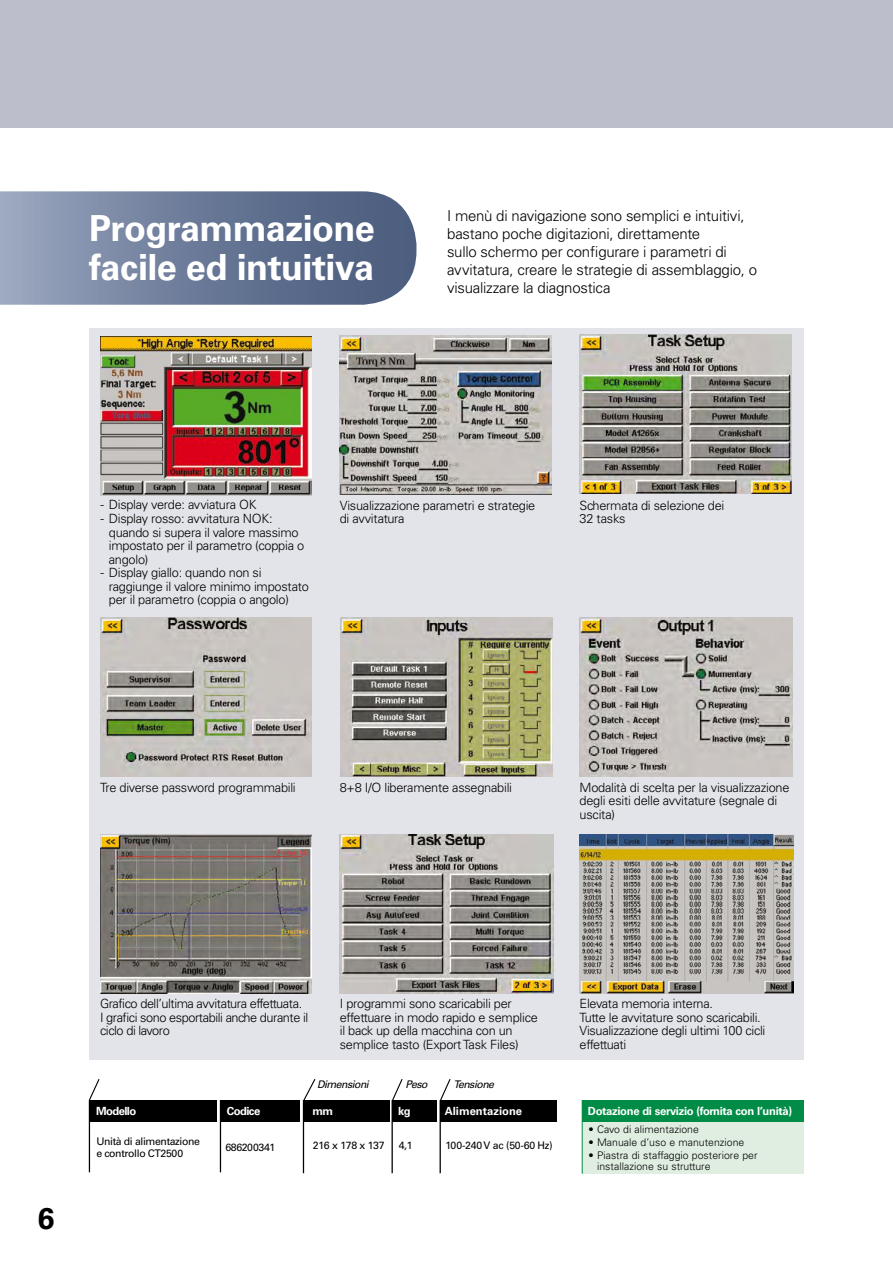
<style>
.page{position:relative;width:893px;height:1263px;background:#fff}
.page>*{position:absolute;margin:0;border:0;box-sizing:border-box;transform-origin:0 0}
.t1{font:700 36px/39px "Univers LT Std";letter-spacing:-.015em;color:#fff}
.t2{font:700 30px "Univers LT Std";color:#000}
.t3{font:300 15px/18px "Univers LT Std";letter-spacing:-.015em;color:#000}
.t4{font:300 12.75px/13.5px "Univers LT Std";letter-spacing:-.02em;color:#000}
.t5{font:700 11.25px "Univers LT Std";letter-spacing:-.03em;color:#fff}
.t6{font:700 11.25px "Univers LT Std";color:#fff}
.t7{font:700 11.25px "Univers LT Std";letter-spacing:-.05em;color:#fff}
.t8{font:300 10.5px/11.7px "Univers LT Std";color:#000}
.t9{font:10.5px/12px "Univers LT Std";letter-spacing:-.035em;color:#000}
.t10{font:italic 10.5px "Univers LT Std";letter-spacing:-.05em;color:#000}
</style>
<div class="page">
<div style="left:89px;top:328px;width:715px;height:731px;background:#e3e4e9"></div>
<img style="left:580px;top:335px;width:211px;height:159px">
<img style="left:340px;top:617px;width:212px;height:159px">
<img style="left:580px;top:617px;width:213px;height:159px">
<img style="left:100px;top:835px;width:212px;height:158px">
<img style="left:340px;top:336px;width:212px;height:158px">
<img style="left:100px;top:336px;width:212px;height:159px">
<img style="left:340px;top:835px;width:214px;height:159px">
<img style="left:580px;top:835px;width:213px;height:159px">
<img style="left:100px;top:617px;width:212px;height:159px">
<div style="left:303px;top:1100px;width:87px;height:21px;background:#000"></div>
<div style="left:220px;top:1100px;width:80px;height:21px;background:#000"></div>
<div style="left:89px;top:1100px;width:128px;height:21px;background:#000"></div>
<svg style="left:89px;top:1079px;width:227px;height:23px"></svg>
<div style="left:440px;top:1100px;width:117px;height:21px;background:#000"></div>
<svg style="left:439px;top:1079px;width:12px;height:23px"></svg>
<div style="left:392px;top:1100px;width:45px;height:21px;background:#000"></div>
<svg style="left:391px;top:1079px;width:12px;height:23px"></svg>
<hr style="left:303px;top:1100px;width:1px;height:73px;background:#000">
<hr style="left:89px;top:1100px;width:1px;height:72px;background:#000">
<hr style="left:392px;top:1100px;width:1px;height:73px;background:#000">
<hr style="left:440px;top:1100px;width:1px;height:73px;background:#000">
<hr style="left:220px;top:1100px;width:1px;height:72px;background:#000">
<div style="left:583px;top:1121px;width:221px;height:53px;background:#e0eee2"></div>
<div style="left:583px;top:1100px;width:221px;height:21px;background:#008c46"></div>
<hr style="left:582px;top:1100px;width:1px;height:74px;background:#008c46">
<div style="left:0;top:0;width:893px;height:128px;background:#bcbecb"></div>
<svg style="left:0;top:191px;width:416px;height:114px;background:#71809d"></svg>
<h1 class="t1" style="left:89px;top:209px;width:287px">Programmazione facile ed intuitiva</h1>
<p class="t3" style="left:447px;top:206px;width:311px">I menù di navigazione sono semplici e intuitivi, bastano poche digitazioni, direttamente<br>sullo schermo per configurare i parametri di avvitatura, creare le strategie di assemblaggio, o visualizzare la diagnostica</p>
<p class="t4" style="left:101px;top:498px;width:157px">- Display verde: avviatura OK</p>
<p class="t4" style="left:109px;top:512px;width:197px;text-indent:-8px">- Display rosso: avvitatura NOK: quando si supera il valore massimo impostato per il parametro (coppia o angolo)</p>
<p class="t4" style="left:109px;top:566px;width:202px;text-indent:-8px">- Display giallo: quando non si raggiunge il valore minimo impostato per il parametro (coppia o angolo)</p>
<p class="t4" style="left:340px;top:498px;width:197px">Visualizzazione parametri e strategie di avvitatura</p>
<p class="t4" style="left:580px;top:498px;width:146px">Schermata di selezione dei<br>32 tasks</p>
<p class="t4" style="left:100px;top:781px;width:197px">Tre diverse password programmabili</p>
<p class="t4" style="left:340px;top:781px;width:174px">8+8 I/O liberamente assegnabili</p>
<p class="t4" style="left:580px;top:781px;width:211px">Modalità di scelta per la visualizzazione degli esiti delle avvitature (segnale di uscita)</p>
<h2 class="t2" style="left:38px;top:1201px;width:18px">6</h2>
<p class="t4" style="left:100px;top:997px;width:210px">Grafico dell’ultima avvitatura effettuata.<br>I grafici sono esportabili anche durante il ciclo di lavoro</p>
<p class="t4" style="left:340px;top:997px;width:200px">I programmi sono scaricabili per effettuare in modo rapido e semplice il back up della macchina con un semplice tasto (ExportTask Files)</p>
<p class="t4" style="left:580px;top:997px;width:187px">Elevata memoria interna.<br>Tutte le avvitature sono scaricabili.<br>Visualizzazione degli ultimi 100 cicli effettuati</p>
<p class="t10" style="left:317px;top:1078px;width:53px">Dimensioni</p>
<p class="t10" style="left:406px;top:1078px;width:24px">Peso</p>
<p class="t10" style="left:453px;top:1078px;width:42px">Tensione</p>
<p class="t7" style="left:96px;top:1104px;width:42px">Modello</p>
<p class="t5" style="left:227px;top:1104px;width:35px">Codice</p>
<p class="t5" style="left:312px;top:1104px;width:22px">mm</p>
<p class="t9" style="left:96px;top:1135px;width:105px">Unità di alimentazione e controllo CT2500</p>
<p class="t9" style="left:225px;top:1141px;width:52px">686200341</p>
<p class="t9" style="left:313px;top:1140px;width:73px">216 x 178 x 137</p>
<p class="t5" style="left:398px;top:1104px;width:14px">kg</p>
<p class="t6" style="left:445px;top:1104px;width:79px">Alimentazione</p>
<p class="t9" style="left:399px;top:1140px;width:16px">4,1</p>
<p class="t9" style="left:445px;top:1140px;width:109px">100-240 V ac (50-60 Hz)</p>
<p class="t5" style="left:588px;top:1105px;width:206px">Dotazione di servizio (fornita con l’unità)</p>
<p class="t8" style="left:589px;top:1123px;width:112px">• Cavo di alimentazione</p>
<p class="t8" style="left:589px;top:1136px;width:157px">• Manuale d’uso e manutenzione</p>
<p class="t8" style="left:597px;top:1149px;width:162px;text-indent:-9px">• Piastra di staffaggio posteriore per installazione su strutture</p>
</div>
